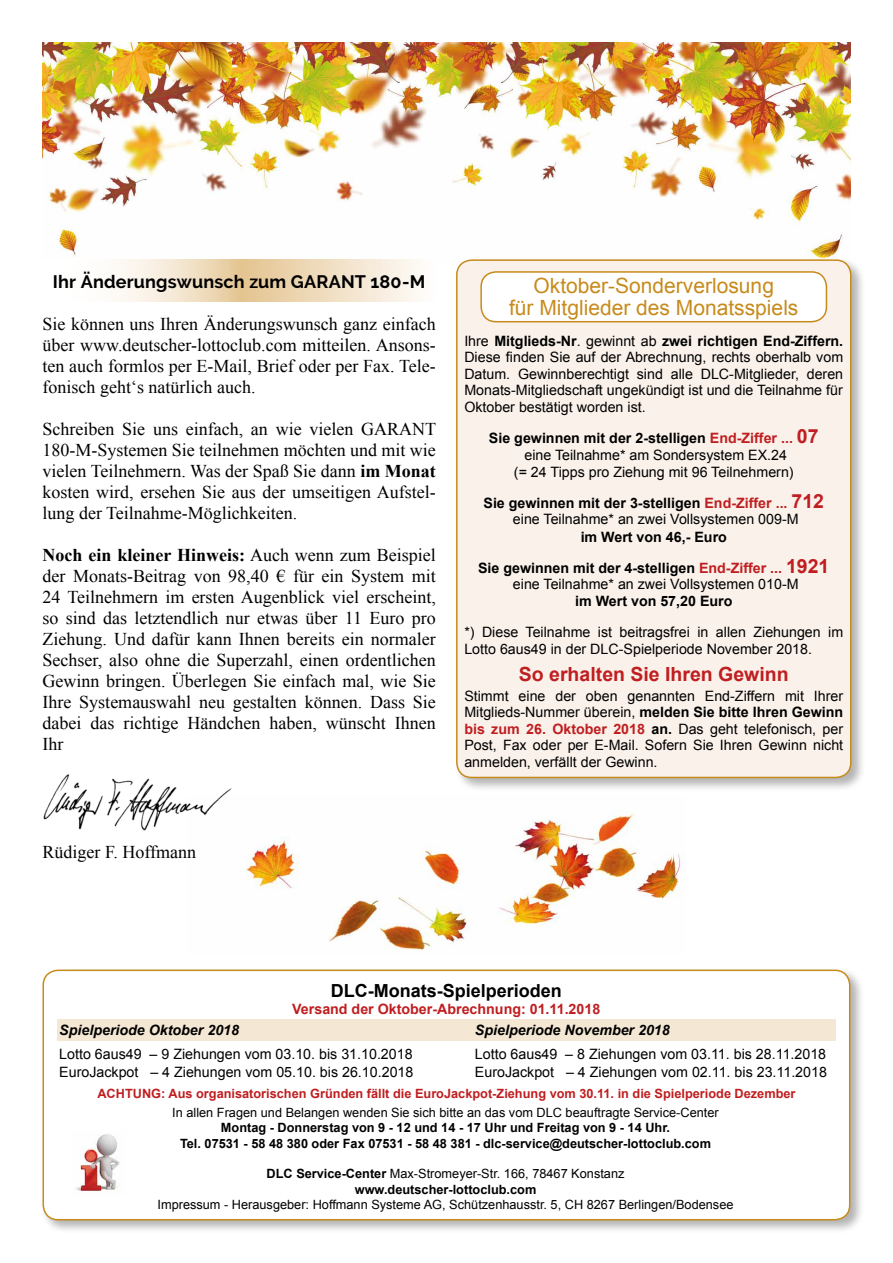
<style>
.page{position:relative;width:893px;height:1263px;background:#fff}
.page>*{position:absolute;margin:0;border:0;box-sizing:border-box;transform-origin:0 0}
.t1{font:21px/22.5px "Arial";color:#c78b1c;text-align:center}
.t2{font:700 19.5px "Arial";color:#c01e20}
.t3{font:18px/21px "Times New Roman";color:#000;text-align:justify}
.t4{font:700 18px "Raleway";letter-spacing:.01em;color:#000}
.t5{font:700 18px "Arial";color:#000}
.t6{font:14.25px/16.5px "Arial";color:#000}
.t7{font:700 14.25px/31px "Arial";color:#000;text-align:center}
.t8{font:italic 700 14.25px "Arial";color:#000}
.t9{font:700 14.25px "Arial";color:#c01e20}
.t10{font:700 12.75px/15.3px "Arial";color:#000;text-align:center}
.t11{font:12.75px "Arial";color:#000}
.t12{font:700 12.75px "Arial";color:#c01e20}
.s1{font-weight:700}
.s2{font-weight:700;color:#c01e20}
.s3{font-weight:700;font-size:19.5px;color:#c01e20}
.s4{color:#c01e20}
.s5{font-size:19.5px;color:#c01e20}
.s6{font-weight:400}
</style>
<div class="page">
<img style="left:246px;top:812px;width:435px;height:138px">
<img style="left:43px;top:43px;width:807px;height:214px">
<img style="left:43px;top:774px;width:189px;height:57px">
<div style="left:454px;top:257px;width:412px;height:535px;background:#000;opacity:.3"></div>
<div style="left:457px;top:260px;width:394px;height:517px;background:#f9f1ea;border-radius:15px"></div>
<div style="left:456px;top:259px;width:395px;height:519px;border:2px solid #c78b1c;border-radius:15px"></div>
<div style="left:481px;top:272px;width:345px;height:50px;background:#fff;border-radius:15px"></div>
<div style="left:480px;top:271px;width:347px;height:51px;border:2px solid #c78b1c;border-radius:15px"></div>
<div style="left:40px;top:967px;width:824px;height:268px;background:#000;opacity:.3"></div>
<div style="left:43px;top:970px;width:807px;height:250px;background:#fff;border-radius:15px"></div>
<div style="left:43px;top:969px;width:807px;height:251px;border:2px solid #c78b1c;border-radius:15px"></div>
<div style="left:57px;top:1019px;width:779px;height:22px;background:#f4e7d3"></div>
<img style="left:76px;top:1134px;width:44px;height:58px">
<svg style="left:117px;top:259px;width:302px;height:43px;background:#f1e0c6"></svg>
<p class="t4" style="left:53px;top:271px;width:374px">Ihr Änderungswunsch zum GARANT 180-M</p>
<p class="t3" style="left:43px;top:313px;width:395px">Sie können uns Ihren Änderungswunsch ganz einfach über www.deutscher-lottoclub.com mitteilen. Ansons&shy;ten auch formlos per E-Mail, Brief oder per Fax. Tele&shy;fonisch geht‘s natürlich auch.</p>
<p class="t3" style="left:43px;top:418px;width:395px">Schreiben Sie uns einfach, an wie vielen GARANT 180-M-Systemen Sie teilnehmen möchten und mit wie vielen Teilnehmern. Was der Spaß Sie dann <span class="s1">im Monat </span>kosten wird, ersehen Sie aus der umseitigen Aufstel&shy;lung der Teilnahme-Möglichkeiten.</p>
<p class="t3" style="left:43px;top:544px;width:395px"><span class="s1">Noch ein kleiner Hinweis:</span> Auch wenn zum Beispiel der Monats-Beitrag von 98,40 € für ein System mit 24 Teilnehmern im ersten Augenblick viel erscheint, so sind das letztendlich nur etwas über 11 Euro pro Ziehung. Und dafür kann Ihnen bereits ein normaler Sechser, also ohne die Superzahl, einen ordentlichen Gewinn bringen. Überlegen Sie einfach mal, wie Sie Ihre Systemauswahl neu gestalten können. Dass Sie dabei das richtige Händchen haben, wünscht Ihnen Ihr</p>
<h1 class="t1" style="left:509px;top:274px;width:291px">Oktober-Sonderverlosung<br>für Mitglieder des Monatsspiels</h1>
<p class="t6" style="left:464px;top:332px;width:380px;text-align:justify">Ihre <span class="s1">Mitglieds-Nr</span>. gewinnt ab <span class="s1">zwei richtigen End-Ziffern.<br></span>Diese finden Sie auf der Abrechnung, rechts oberhalb vom Datum. Gewinnberechtigt sind alle DLC-Mitglieder, deren Monats-Mitgliedschaft ungekündigt ist und die Teilnahme für Oktober bestätigt worden ist.</p>
<p class="t6" style="left:489px;top:430px;width:331px;text-align:center"><span class="s1">Sie gewinnen mit der 2-stelligen</span> <span class="s2">End-Ziffer ...</span> <span class="s3">07 </span>eine Teilnahme* am Sondersystem EX.24<br>(= 24 Tipps pro Ziehung mit 96 Teilnehmern)</p>
<p class="t6" style="left:483px;top:495px;width:342px;text-align:center"><span class="s1">Sie gewinnen mit der 3-stelligen</span> <span class="s2">End-Ziffer ...</span> <span class="s3">712 </span>eine Teilnahme* an zwei Vollsystemen 009-M</p>
<p class="t7" style="left:478px;top:521px;width:353px">im Wert von 46,- Euro<br>Sie gewinnen mit der 4-stelligen <span class="s4">End-Ziffer ...</span> <span class="s5">1921</span></p>
<p class="t6" style="left:513px;top:576px;width:287px">eine Teilnahme* an zwei Vollsystemen 010-M</p>
<p class="t7" style="left:575px;top:586px;width:159px">im Wert von 57,20 Euro</p>
<p class="t6" style="left:464px;top:624px;width:380px">*) Diese Teilnahme ist beitragsfrei in allen Ziehungen im<br>Lotto 6aus49 in der DLC-Spielperiode November 2018.</p>
<h2 class="t2" style="left:519px;top:662px;width:271px">So erhalten Sie Ihren Gewinn</h2>
<p class="t6" style="left:464px;top:688px;width:380px;text-align:justify">Stimmt eine der oben genannten End-Ziffern mit Ihrer Mitglieds-Nummer überein, <span class="s1">melden Sie bitte Ihren Gewinn </span><span class="s2">bis zum 26. Oktober 2018</span> <span class="s1">an.</span> Das geht telefonisch, per Post, Fax oder per E-Mail. Sofern Sie Ihren Gewinn nicht anmelden, verfällt der Gewinn.</p>
<p class="t3" style="left:43px;top:841px;width:155px">Rüdiger F. Hoffmann</p>
<p class="t5" style="left:331px;top:978px;width:233px">DLC-Monats-Spielperioden</p>
<p class="t9" style="left:292px;top:999px;width:310px">Versand der Oktober-Abrechnung: 01.11.2018</p>
<p class="t8" style="left:59px;top:1020px;width:181px">Spielperiode Oktober 2018</p>
<p class="t6" style="left:59px;top:1045px;width:356px;line-height:18px">Lotto 6aus49 – 9 Ziehungen vom 03.10. bis 31.10.2018<br>EuroJackpot – 4 Ziehungen vom 05.10. bis 26.10.2018</p>
<p class="t8" style="left:475px;top:1020px;width:196px">Spielperiode November 2018</p>
<p class="t6" style="left:475px;top:1045px;width:353px;line-height:18px">Lotto 6aus49 – 8 Ziehungen vom 03.11. bis 28.11.2018<br>EuroJackpot – 4 Ziehungen vom 02.11. bis 23.11.2018</p>
<p class="t11" style="left:172px;top:1104px;width:548px">In allen Fragen und Belangen wenden Sie sich bitte an das vom DLC beauftragte Service-Center</p>
<p class="t10" style="left:180px;top:1121px;width:532px">Montag - Donnerstag von 9 - 12 und 14 - 17 Uhr und Freitag von 9 - 14 Uhr.<br>Tel. 07531 - 58 48 380 oder Fax 07531 - 58 48 381 - dlc-service@deutscher-lottoclub.com</p>
<p class="t10" style="left:267px;top:1166px;width:359px">DLC Service-Center <span class="s6">Max-Stromeyer-Str. 166, 78467 Konstanz </span>www.deutscher-lottoclub.com</p>
<p class="t11" style="left:158px;top:1196px;width:577px">Impressum - Herausgeber: Hoffmann Systeme AG, Schützenhausstr. 5, CH 8267 Berlingen/Bodensee</p>
<p class="t12" style="left:97px;top:1085px;width:700px">ACHTUNG: Aus organisatorischen Gründen fällt die EuroJackpot-Ziehung vom 30.11. in die Spielperiode Dezember</p>
</div>
